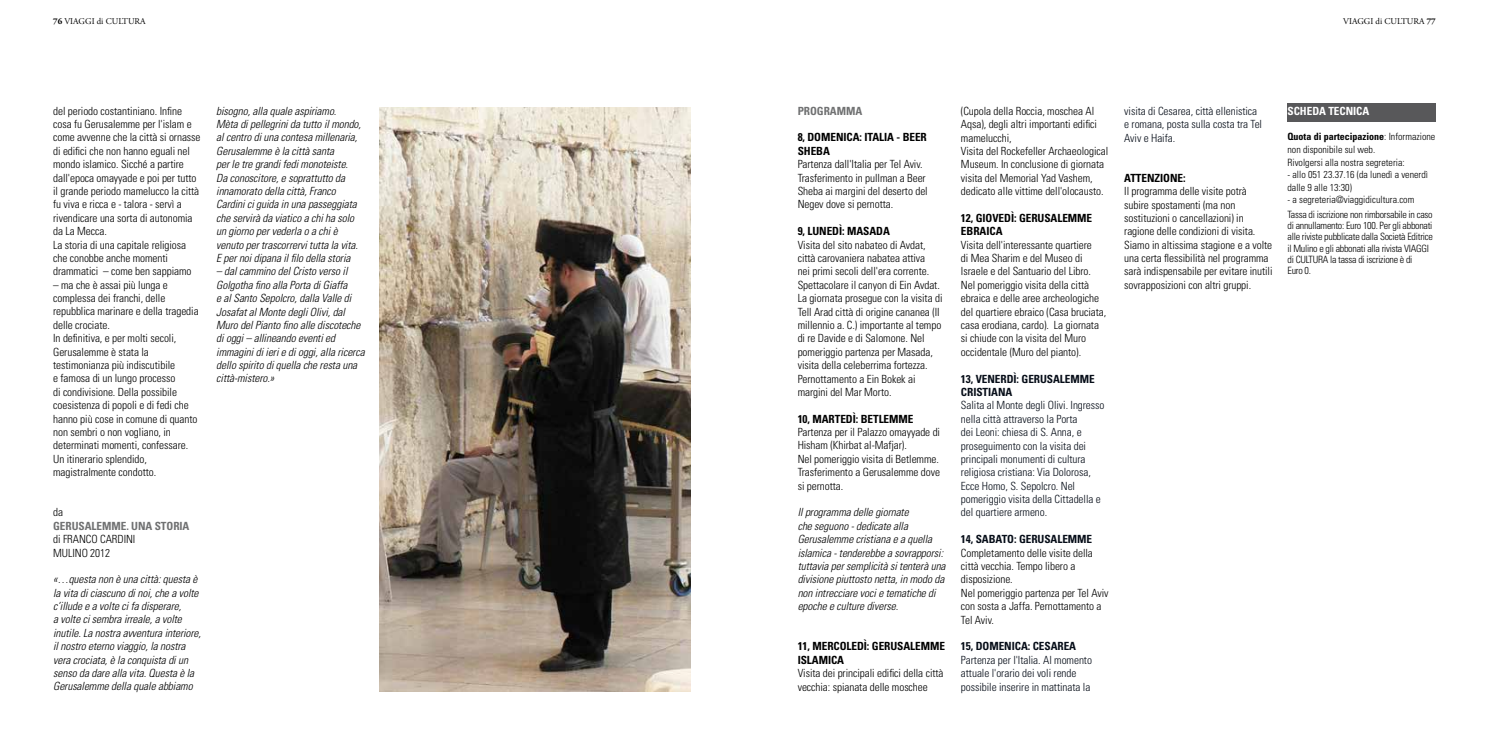
<style>
.page{position:relative;width:1489px;height:745px;background:#fff}
.page>*{position:absolute;margin:0;border:0;box-sizing:border-box;transform-origin:0 0}
.t1{font:300 condensed 11.25px/13.4px "Univers LT Std";letter-spacing:-.005em;color:#000}
.t2{font:italic 300 condensed 11.25px/13.4px "Univers LT Std";letter-spacing:-.005em;color:#000}
.t3{font:300 condensed 11.25px/13.4px "Univers LT Std";letter-spacing:-.005em;color:#070e19}
.t4{font:700 condensed 11.25px/13.4px "Univers LT Std";letter-spacing:-.005em;color:#000}
.t5{font:700 condensed 11.25px/13.4px "Univers LT Std";letter-spacing:-.005em;color:#070e19}
.t6{font:700 condensed 11.25px "Univers LT Std";letter-spacing:-.005em;color:#707172}
.t7{font:700 condensed 11.25px "Univers LT Std";letter-spacing:-.005em;color:#fff}
.t8{font:300 condensed 10px/11.2px "Univers LT Std";letter-spacing:-.025em;color:#000}
.t9{font:300 condensed 10px/12.5px "Univers LT Std";color:#000}
.t10{font:8.75px "Adobe Garamond Pro";color:#000}
.s1{font-weight:700}
</style>
<div class="page">
<div style="left:1287px;top:103px;width:148px;height:18px;background:#58585a"></div>
<img style="left:379px;top:107px;width:311px;height:583px">
<p class="t10" style="left:53px;top:16px;width:94px"><span class="s1">76</span> VIAGGI di CULTURA</p>
<p class="t10" style="left:1342px;top:16px;width:94px">VIAGGI di CULTURA <span class="s1">77</span></p>
<p class="t1" style="left:53px;top:104px;width:149px">del periodo costantiniano. Infine cosa fu Gerusalemme per l'islam e come avvenne che la città si ornasse di edifici che non hanno eguali nel mondo islamico. Sicché a partire dall'epoca omayyade e poi per tutto il grande periodo mamelucco la città fu viva e ricca e - talora - servì a rivendicare una sorta di autonomia da La Mecca.<br>La storia di una capitale religiosa che conobbe anche momenti drammatici – come ben sappiamo</p>
<p class="t1" style="left:53px;top:278px;width:147px">– ma che è assai più lunga e complessa dei franchi, delle repubblica marinare e della tragedia delle crociate.<br>In definitiva, e per molti secoli,<br>Gerusalemme è stata la testimonianza più indiscutibile<br>e famosa di un lungo processo<br>di condivisione. Della possibile coesistenza di popoli e di fedi che hanno più cose in comune di quanto non sembri o non vogliano, in determinati momenti, confessare.<br>Un itinerario splendido, magistralmente condotto.</p>
<p class="t1" style="left:53px;top:505px;width:11px">da</p>
<p class="t6" style="left:53px;top:518px;width:138px">GERUSALEMME. UNA STORIA</p>
<p class="t1" style="left:53px;top:532px;width:84px">di FRANCO CARDINI<br>MULINO 2012</p>
<p class="t2" style="left:53px;top:572px;width:149px">«…questa non è una città: questa è la vita di ciascuno di noi, che a volte c’illude e a volte ci fa disperare,<br>a volte ci sembra irreale, a volte inutile. La nostra avventura interiore, il nostro eterno viaggio, la nostra vera crociata, è la conquista di un senso da dare alla vita. Questa è la Gerusalemme della quale abbiamo</p>
<p class="t2" style="left:216px;top:104px;width:146px">bisogno, alla quale aspiriamo.<br>Mèta di pellegrini da tutto il mondo, al centro di una contesa millenaria, Gerusalemme è la città santa<br>per le tre grandi fedi monoteiste.<br>Da conoscitore, e soprattutto da innamorato della città, Franco Cardini ci guida in una passeggiata che servirà da viatico a chi ha solo un giorno per vederla o a chi è venuto per trascorrervi tutta la vita.<br>E per noi dipana il filo della storia</p>
<p class="t2" style="left:216px;top:264px;width:150px">– dal cammino del Cristo verso il<br>Golgotha fino alla Porta di Giaffa<br>e al Santo Sepolcro, dalla Valle di<br>Josafat al Monte degli Olivi, dal<br>Muro del Pianto fino alle discoteche di oggi – allineando eventi ed immagini di ieri e di oggi, alla ricerca dello spirito di quella che resta una città-mistero.»</p>
<p class="t6" style="left:797px;top:104px;width:66px">PROGRAMMA</p>
<p class="t4" style="left:797px;top:131px;width:131px">8, DOMENICA: ITALIA - BEER<br>SHEBA</p>
<p class="t1" style="left:797px;top:157px;width:132px">Partenza dall'Italia per Tel Aviv.<br>Trasferimento in pullman a Beer<br>Sheba ai margini del deserto del<br>Negev dove si pernotta.</p>
<p class="t4" style="left:797px;top:224px;width:94px">9, LUNEDÌ: MASADA</p>
<p class="t1" style="left:797px;top:238px;width:146px">Visita del sito nabateo di Avdat, città carovaniera nabatea attiva<br>nei primi secoli dell'era corrente.<br>Spettacolare il canyon di Ein Avdat.<br>La giornata prosegue con la visita di Tell Arad città di origine cananea (II millennio a. C.) importante al tempo di re Davide e di Salomone. Nel pomeriggio partenza per Masada, visita della celeberrima fortezza.<br>Pernottamento a Ein Bokek ai margini del Mar Morto.</p>
<p class="t4" style="left:797px;top:411px;width:117px">10, MARTEDÌ: BETLEMME</p>
<p class="t1" style="left:797px;top:425px;width:144px">Partenza per il Palazzo omayyade di<br>Hisham (Khirbat al-Mafjar).<br>Nel pomeriggio visita di Betlemme.<br>Trasferimento a Gerusalemme dove si pernotta.</p>
<p class="t2" style="left:797px;top:505px;width:149px">Il programma delle giornate<br>che seguono - dedicate alla Gerusalemme cristiana e a quella islamica - tenderebbe a sovrapporsi: tuttavia per semplicità si tenterà una divisione piuttosto netta, in modo da non intrecciare voci e tematiche di epoche e culture diverse.</p>
<p class="t4" style="left:797px;top:639px;width:149px">11, MERCOLEDÌ: GERUSALEMME<br>ISLAMICA</p>
<p class="t1" style="left:797px;top:666px;width:147px">Visita dei principali edifici della città vecchia: spianata delle moschee</p>
<p class="t1" style="left:960px;top:104px;width:149px">(Cupola della Roccia, moschea Al Aqsa), degli altri importanti edifici mamelucchi,<br>Visita del Rockefeller Archaeological Museum. In conclusione di giornata visita del Memorial Yad Vashem, dedicato alle vittime dell'olocausto.</p>
<p class="t4" style="left:960px;top:211px;width:133px">12, GIOVEDÌ: GERUSALEMME<br>EBRAICA</p>
<p class="t1" style="left:960px;top:238px;width:147px">Visita dell'interessante quartiere<br>di Mea Sharim e del Museo di Israele e del Santuario del Libro.<br>Nel pomeriggio visita della città ebraica e delle aree archeologiche del quartiere ebraico (Casa bruciata, casa erodiana, cardo). La giornata si chiude con la visita del Muro occidentale (Muro del pianto).</p>
<p class="t5" style="left:960px;top:371px;width:135px">13, VENERDÌ: GERUSALEMME<br>CRISTIANA</p>
<p class="t3" style="left:960px;top:398px;width:145px">Salita al Monte degli Olivi. Ingresso nella città attraverso la Porta<br>dei Leoni: chiesa di S. Anna, e proseguimento con la visita dei principali monumenti di cultura religiosa cristiana: Via Dolorosa,<br>Ecce Homo, S. Sepolcro. Nel pomeriggio visita della Cittadella e del quartiere armeno.</p>
<p class="t5" style="left:960px;top:532px;width:133px">14, SABATO: GERUSALEMME</p>
<p class="t1" style="left:960px;top:545px;width:149px">Completamento delle visite della città vecchia. Tempo libero a disposizione.<br>Nel pomeriggio partenza per Tel Aviv con sosta a Jaffa. Pernottamento a<br>Tel Aviv.</p>
<p class="t5" style="left:960px;top:639px;width:117px">15, DOMENICA: CESAREA</p>
<p class="t3" style="left:960px;top:652px;width:132px">Partenza per l'Italia. Al momento attuale l'orario dei voli rende possibile inserire in mattinata la</p>
<p class="t3" style="left:1124px;top:104px;width:139px">visita di Cesarea, città ellenistica e romana, posta sulla costa tra Tel<br>Aviv e Haifa.</p>
<p class="t4" style="left:1124px;top:171px;width:63px">ATTENZIONE:</p>
<p class="t1" style="left:1124px;top:184px;width:150px">Il programma delle visite potrà subire spostamenti (ma non sostituzioni o cancellazioni) in ragione delle condizioni di visita.<br>Siamo in altissima stagione e a volte una certa flessibilità nel programma sarà indispensabile per evitare inutili sovrapposizioni con altri gruppi.</p>
<p class="t7" style="left:1287px;top:104px;width:83px">SCHEDA TECNICA</p>
<p class="t9" style="left:1287px;top:131px;width:149px"><span class="s1">Quota di partecipazione</span>: Informazione non disponibile sul web.<br>Rivolgersi alla nostra segreteria:</p>
<p class="t9" style="left:1287px;top:168px;width:142px">- allo 051 23.37.16 (da lunedì a venerdì dalle 9 alle 13:30)</p>
<p class="t8" style="left:1287px;top:192px;width:147px;line-height:14.8px">- a segreteria@viaggidicultura.com<br>Tassa di iscrizione non rimborsabile in caso</p>
<p class="t8" style="left:1287px;top:220px;width:147px">di annullamento: Euro 100. Per gli abbonati alle riviste pubblicate dalla Società Editrice il Mulino e gli abbonati alla rivista VIAGGI di CULTURA la tassa di iscrizione è di<br>Euro 0.</p>
</div>
